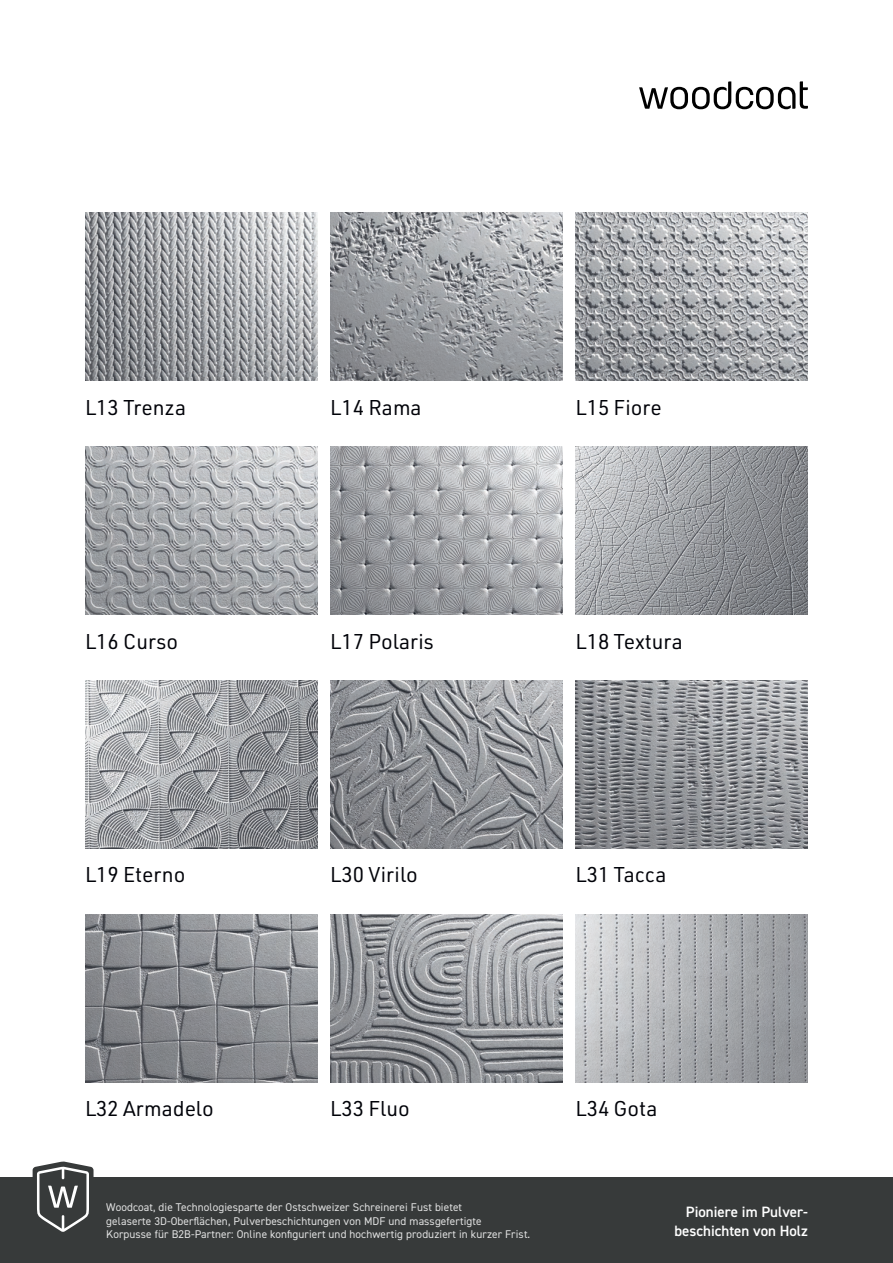
<style>
.page{position:relative;width:893px;height:1263px;background:#fff}
.page>*{position:absolute;margin:0;border:0;box-sizing:border-box;transform-origin:0 0}
.t1{font:21px "URWDIN";color:#000208}
.t2{font:600 15px/19.5px "DIN2014";color:#fff;text-align:right}
.t3{font:11.25px/13.5px "DIN2014";letter-spacing:.01em;color:#fff}
</style>
<div class="page">
<div style="left:0;top:1178px;width:893px;height:85px;background:#373a3a"></div>
<svg style="left:33px;top:1161px;width:61px;height:71px"></svg>
<svg style="left:639px;top:81px;width:169px;height:28px"></svg>
<img style="left:85px;top:213px;width:232px;height:168px">
<img style="left:85px;top:446px;width:232px;height:168px">
<img style="left:85px;top:680px;width:232px;height:168px">
<img style="left:330px;top:446px;width:233px;height:168px">
<img style="left:575px;top:446px;width:233px;height:168px">
<img style="left:330px;top:213px;width:233px;height:168px">
<img style="left:575px;top:213px;width:233px;height:168px">
<img style="left:575px;top:680px;width:233px;height:168px">
<img style="left:330px;top:680px;width:233px;height:168px">
<img style="left:85px;top:914px;width:232px;height:168px">
<img style="left:330px;top:914px;width:233px;height:168px">
<img style="left:575px;top:914px;width:233px;height:168px">
<h1 class="t1" style="left:85px;top:393px;width:103px">L13 Trenza</h1>
<h1 class="t1" style="left:330px;top:393px;width:93px">L14 Rama</h1>
<h1 class="t1" style="left:575px;top:393px;width:88px">L15 Fiore</h1>
<h1 class="t1" style="left:85px;top:627px;width:95px">L16 Curso</h1>
<h1 class="t1" style="left:330px;top:627px;width:105px">L17 Polaris</h1>
<h1 class="t1" style="left:575px;top:627px;width:109px">L18 Textura</h1>
<h1 class="t1" style="left:85px;top:861px;width:102px">L19 Eterno</h1>
<h1 class="t1" style="left:330px;top:861px;width:89px">L30 Virilo</h1>
<h1 class="t1" style="left:575px;top:861px;width:93px">L31 Tacca</h1>
<h1 class="t1" style="left:85px;top:1095px;width:130px">L32 Armadelo</h1>
<h1 class="t1" style="left:330px;top:1095px;width:81px">L33 Fluo</h1>
<h1 class="t1" style="left:575px;top:1095px;width:84px">L34 Gota</h1>
<p class="t3" style="left:106px;top:1200px;width:425px">Woodcoat, die Technologiesparte der Ostschweizer Schreinerei Fust bietet<br>gelaserte 3D-Oberflächen, Pulverbeschichtungen von MDF und massgefertigte<br>Korpusse für B2B-Partner: Online konfiguriert und hochwertig produziert in kurzer Frist.</p>
<h2 class="t2" style="left:674px;top:1201px;width:135px">Pioniere im Pulver&shy;beschichten von Holz</h2>
</div>
